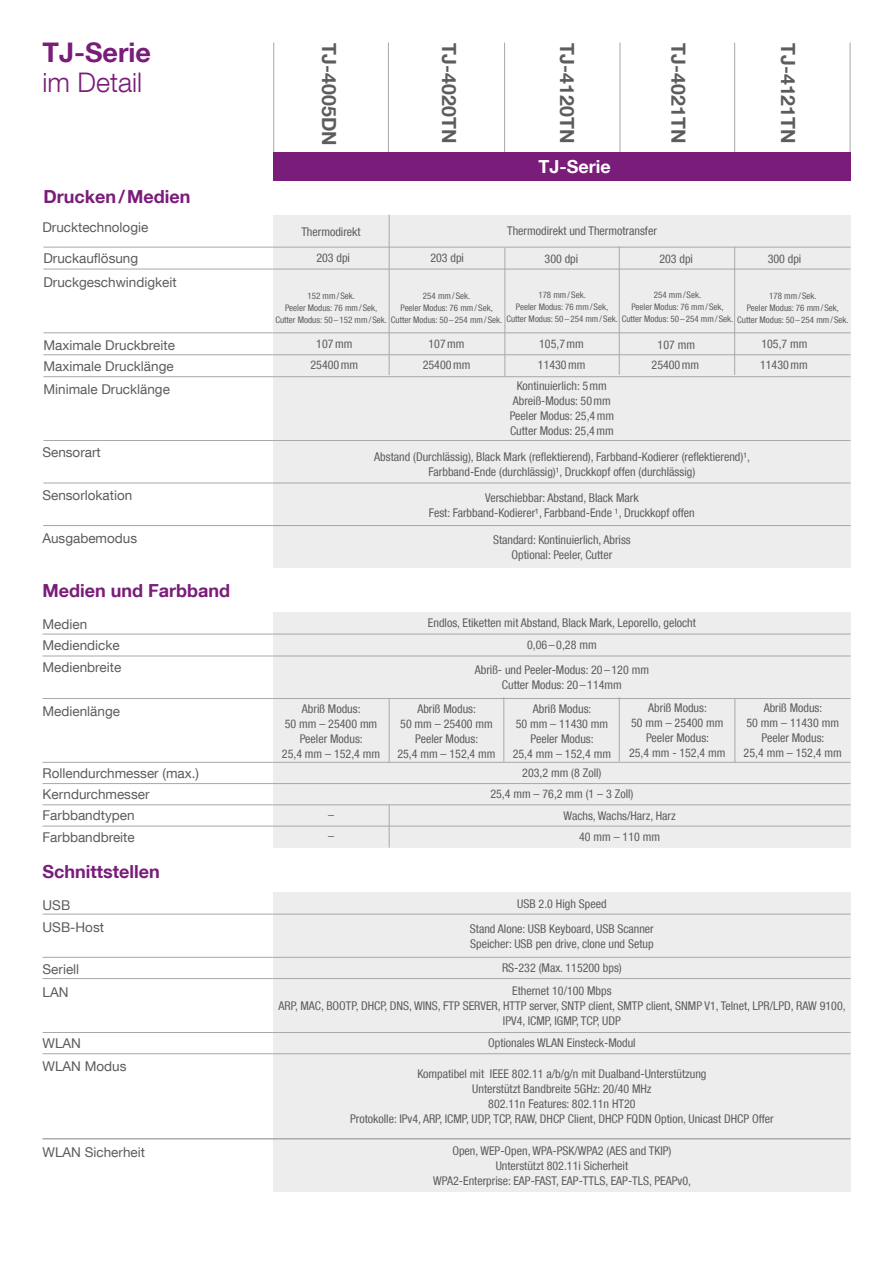
<style>
.page{position:relative;width:893px;height:1263px;background:#fff}
.page>*{position:absolute;margin:0;border:0;box-sizing:border-box;transform-origin:0 0}
.t1{font:700 27px "Helvetica Neue LT Com";color:#7a1c79}
.t2{font:300 27px "Helvetica Neue LT Com";color:#7a1c79}
.t3{font:700 19.5px "Helvetica Neue LT Com";color:#5c5c5b}
.t4{font:700 18px "Helvetica Neue LT Com";color:#7a1c79}
.t5{font:700 18px "Helvetica Neue LT Com";color:#fff}
.t6{font:13.5px/22px "Helvetica Neue LT Com";color:#5c5c5b;text-align:justify}
.t7{font:condensed 12px/15px "Helvetica Neue LT Com";color:#5c5c5b;text-align:center}
.t8{font:condensed 9px/12px "Helvetica Neue LT Com";color:#5c5c5b;text-align:center}
</style>
<div class="page">
<div style="left:273px;top:215px;width:577px;height:353px;background:#ededed"></div>
<div style="left:273px;top:612px;width:577px;height:236px;background:#ededed"></div>
<div style="left:273px;top:892px;width:577px;height:300px;background:#ededed"></div>
<hr style="left:43px;top:247px;width:807px;height:1px;background:#a8a8a7">
<hr style="left:850px;top:43px;width:1px;height:135px;background:#a8a8a7">
<hr style="left:734px;top:43px;width:1px;height:135px;background:#a8a8a7">
<hr style="left:620px;top:43px;width:1px;height:135px;background:#a8a8a7">
<hr style="left:734px;top:247px;width:1px;height:128px;background:#a8a8a7">
<hr style="left:734px;top:698px;width:1px;height:64px;background:#a8a8a7">
<hr style="left:504px;top:43px;width:1px;height:135px;background:#a8a8a7">
<hr style="left:619px;top:246px;width:1px;height:129px;background:#a8a8a7">
<hr style="left:619px;top:697px;width:1px;height:64px;background:#a8a8a7">
<hr style="left:388px;top:43px;width:1px;height:135px;background:#a8a8a7">
<hr style="left:504px;top:248px;width:1px;height:128px;background:#a8a8a7">
<hr style="left:389px;top:215px;width:1px;height:160px;background:#a8a8a7">
<hr style="left:503px;top:697px;width:1px;height:64px;background:#a8a8a7">
<hr style="left:273px;top:43px;width:1px;height:135px;background:#a8a8a7">
<div style="left:273px;top:152px;width:577px;height:29px;background:#7a1c79"></div>
<hr style="left:43px;top:656px;width:807px;height:1px;background:#a8a8a7">
<hr style="left:43px;top:634px;width:807px;height:1px;background:#a8a8a7">
<hr style="left:43px;top:957px;width:807px;height:1px;background:#a8a8a7">
<hr style="left:43px;top:978px;width:807px;height:1px;background:#a8a8a7">
<hr style="left:43px;top:1032px;width:807px;height:1px;background:#a8a8a7">
<hr style="left:43px;top:1053px;width:807px;height:1px;background:#a8a8a7">
<hr style="left:43px;top:1138px;width:807px;height:1px;background:#a8a8a7">
<hr style="left:43px;top:914px;width:807px;height:1px;background:#a8a8a7">
<hr style="left:43px;top:269px;width:807px;height:1px;background:#a8a8a7">
<hr style="left:43px;top:332px;width:807px;height:1px;background:#a8a8a7">
<hr style="left:43px;top:354px;width:807px;height:1px;background:#a8a8a7">
<hr style="left:43px;top:376px;width:807px;height:1px;background:#a8a8a7">
<hr style="left:43px;top:440px;width:807px;height:1px;background:#a8a8a7">
<hr style="left:43px;top:483px;width:807px;height:1px;background:#a8a8a7">
<hr style="left:43px;top:525px;width:807px;height:1px;background:#a8a8a7">
<hr style="left:43px;top:698px;width:807px;height:1px;background:#a8a8a7">
<hr style="left:43px;top:762px;width:807px;height:1px;background:#a8a8a7">
<hr style="left:43px;top:804px;width:807px;height:1px;background:#a8a8a7">
<hr style="left:43px;top:783px;width:807px;height:1px;background:#a8a8a7">
<hr style="left:43px;top:826px;width:807px;height:1px;background:#a8a8a7">
<hr style="left:389px;top:698px;width:1px;height:64px;background:#a8a8a7">
<hr style="left:389px;top:805px;width:1px;height:42px;background:#a8a8a7">
<h1 class="t1" style="left:43px;top:36px;width:110px">TJ-Serie</h1>
<h1 class="t2" style="left:43px;top:66px;width:101px">im Detail</h1>
<h2 class="t3" style="left:341px;top:43px;width:104px;rotate:90deg">TJ-4005DN</h2>
<h2 class="t3" style="left:461px;top:43px;width:102px;rotate:90deg">TJ-4020TN</h2>
<h2 class="t3" style="left:579px;top:43px;width:102px;rotate:90deg">TJ-4120TN</h2>
<h2 class="t3" style="left:691px;top:43px;width:102px;rotate:90deg">TJ-4021TN</h2>
<h2 class="t3" style="left:800px;top:43px;width:102px;rotate:90deg">TJ-4121TN</h2>
<h3 class="t5" style="left:538px;top:155px;width:74px">TJ-Serie</h3>
<h3 class="t4" style="left:43px;top:185px;width:149px">Drucken/Medien</h3>
<p class="t6" style="left:42px;top:215px;width:108px">Drucktechnologie</p>
<p class="t7" style="left:301px;top:224px;width:61px">Thermodirekt</p>
<p class="t7" style="left:507px;top:223px;width:151px">Thermodirekt und Thermotransfer</p>
<p class="t6" style="left:43px;top:247px;width:96px">Druckauflösung</p>
<p class="t7" style="left:316px;top:250px;width:35px">203 dpi</p>
<p class="t7" style="left:430px;top:250px;width:35px">203 dpi</p>
<p class="t7" style="left:545px;top:251px;width:35px">300 dpi</p>
<p class="t7" style="left:659px;top:251px;width:35px">203 dpi</p>
<p class="t7" style="left:768px;top:251px;width:35px">300 dpi</p>
<p class="t6" style="left:43px;top:271px;width:135px">Druckgeschwindigkeit</p>
<p class="t8" style="left:285px;top:289px;width:94px">152 mm/ Sek.<br>Peeler Modus: 76 mm/Sek,</p>
<p class="t8" style="left:516px;top:289px;width:94px">178 mm/ Sek.<br>Peeler Modus: 76 mm/Sek,</p>
<p class="t8" style="left:631px;top:289px;width:94px">254 mm/Sek.<br>Peeler Modus: 76 mm/ Sek,</p>
<p class="t8" style="left:747px;top:289px;width:94px">178 mm/ Sek.<br>Peeler Modus: 76 mm/ Sek,</p>
<p class="t8" style="left:423px;top:289px;width:49px">254 mm/Sek.</p>
<p class="t8" style="left:400px;top:301px;width:94px">Peeler Modus: 76 mm/Sek,</p>
<p class="t8" style="left:275px;top:313px;width:575px">Cutter Modus: 50 –152 mm/Sek. Cutter Modus: 50 –254 mm/Sek. Cutter Modus: 50 –254 mm/Sek. Cutter Modus: 50 –254 mm/Sek. Cutter Modus: 50 – 254 mm/ Sek.</p>
<p class="t6" style="left:43px;top:334px;width:133px">Maximale Druckbreite Maximale Drucklänge Minimale Drucklänge</p>
<p class="t7" style="left:316px;top:336px;width:38px">107mm</p>
<p class="t7" style="left:428px;top:336px;width:38px">107mm</p>
<p class="t7" style="left:310px;top:358px;width:49px">25400mm</p>
<p class="t7" style="left:423px;top:358px;width:49px">25400mm</p>
<p class="t7" style="left:539px;top:336px;width:46px">105,7mm</p>
<p class="t7" style="left:761px;top:336px;width:47px">105,7 mm</p>
<p class="t7" style="left:658px;top:337px;width:39px">107 mm</p>
<p class="t7" style="left:538px;top:357px;width:49px">11430mm</p>
<p class="t7" style="left:652px;top:358px;width:49px">25400mm</p>
<p class="t7" style="left:760px;top:358px;width:49px">11430mm</p>
<p class="t7" style="left:510px;top:378px;width:106px">Kontinuierlich: 5mm<br>Abreiß-Modus: 50mm<br>Peeler Modus: 25,4mm<br>Cutter Modus: 25,4mm</p>
<p class="t6" style="left:42px;top:441px;width:60px">Sensorart</p>
<p class="t6" style="left:42px;top:484px;width:92px">Sensorlokation</p>
<p class="t6" style="left:42px;top:527px;width:96px">Ausgabemodus</p>
<p class="t7" style="left:374px;top:449px;width:377px">Abstand (Durchlässig), Black Mark (reflektierend), Farbband-Kodierer (reflektierend)¹,<br>Farbband-Ende (durchlässig)¹, Druckkopf offen (durchlässig)</p>
<p class="t7" style="left:429px;top:490px;width:267px">Verschiebbar: Abstand, Black Mark<br>Fest: Farbband-Kodierer¹, Farbband-Ende ¹, Druckkopf offen</p>
<p class="t7" style="left:493px;top:532px;width:139px">Standard: Kontinuierlich, Abriss<br>Optional: Peeler, Cutter</p>
<h3 class="t4" style="left:43px;top:579px;width:189px">Medien und Farbband</h3>
<p class="t6" style="left:43px;top:613px;width:46px">Medien</p>
<p class="t7" style="left:428px;top:615px;width:270px">Endlos, Etiketten mit Abstand, Black Mark, Leporello, gelocht</p>
<p class="t6" style="left:43px;top:634px;width:79px">Mediendicke</p>
<p class="t7" style="left:527px;top:637px;width:71px">0,06 –0,28 mm</p>
<p class="t6" style="left:43px;top:656px;width:80px">Medienbreite</p>
<p class="t7" style="left:475px;top:662px;width:176px">Abriß- und Peeler-Modus: 20 –120 mm<br>Cutter Modus: 20 –114mm</p>
<p class="t6" style="left:43px;top:700px;width:79px">Medienlänge</p>
<p class="t7" style="left:397px;top:701px;width:100px">Abriß Modus:<br>50 mm – 25400 mm<br>Peeler Modus:<br>25,4 mm – 152,4 mm</p>
<p class="t7" style="left:513px;top:701px;width:100px">Abriß Modus:<br>50 mm – 11430 mm<br>Peeler Modus:<br>25,4 mm – 152,4 mm</p>
<p class="t7" style="left:629px;top:700px;width:98px">Abriß Modus:<br>50 mm – 25400 mm<br>Peeler Modus:<br>25,4 mm - 152,4 mm</p>
<p class="t7" style="left:744px;top:700px;width:100px">Abriß Modus:<br>50 mm – 11430 mm<br>Peeler Modus:<br>25,4 mm – 152,4 mm</p>
<p class="t7" style="left:282px;top:701px;width:100px">Abriß Modus:<br>50 mm – 25400 mm<br>Peeler Modus:<br>25,4 mm – 152,4 mm</p>
<p class="t6" style="left:43px;top:762px;width:158px">Rollendurchmesser (max.)</p>
<p class="t6" style="left:43px;top:803px;width:94px">Farbbandtypen</p>
<p class="t6" style="left:43px;top:783px;width:109px">Kerndurchmesser</p>
<p class="t6" style="left:43px;top:826px;width:94px">Farbbandbreite</p>
<p class="t7" style="left:328px;top:804px;width:7px;line-height:21.3px;text-align:left">– –</p>
<p class="t7" style="left:522px;top:765px;width:81px">203,2 mm (8 Zoll)</p>
<p class="t7" style="left:490px;top:786px;width:145px">25,4 mm – 76,2 mm (1 – 3 Zoll)</p>
<p class="t7" style="left:564px;top:804px;width:114px;line-height:21.1px">Wachs, Wachs/Harz, Harz<br>40 mm – 110 mm</p>
<h3 class="t4" style="left:43px;top:860px;width:119px">Schnittstellen</h3>
<p class="t6" style="left:43px;top:894px;width:29px">USB</p>
<p class="t7" style="left:517px;top:896px;width:91px">USB 2.0 High Speed</p>
<p class="t6" style="left:43px;top:915px;width:63px">USB-Host</p>
<p class="t6" style="left:43px;top:957px;width:38px;line-height:23.4px">Seriell<br>LAN</p>
<p class="t7" style="left:470px;top:921px;width:185px;text-align:left">Stand Alone: USB Keyboard, USB Scanner<br>Speicher: USB pen drive, clone und Setup</p>
<p class="t7" style="left:279px;top:983px;width:569px">Ethernet 10/100 Mbps<br>ARP, MAC, BOOTP, DHCP, DNS, WINS, FTP SERVER, HTTP server, SNTP client, SMTP client, SNMP V1, Telnet, LPR/LPD, RAW 9100,<br>IPV4, ICMP, IGMP, TCP, UDP</p>
<p class="t7" style="left:502px;top:960px;width:121px">RS-232 (Max. 115200 bps)</p>
<p class="t6" style="left:43px;top:1032px;width:40px">WLAN</p>
<p class="t7" style="left:488px;top:1035px;width:149px">Optionales WLAN Einsteck-Modul</p>
<p class="t6" style="left:43px;top:1055px;width:86px">WLAN Modus</p>
<p class="t7" style="left:350px;top:1066px;width:425px">Kompatibel mit IEEE 802.11 a/b/g/n mit Dualband-Unterstützung<br>Unterstützt Bandbreite 5GHz: 20/40 MHz<br>802.11n Features: 802.11n HT20<br>Protokolle: IPv4, ARP, ICMP, UDP, TCP, RAW, DHCP Client, DHCP FQDN Option, Unicast DHCP Offer</p>
<p class="t6" style="left:43px;top:1140px;width:104px">WLAN Sicherheit</p>
<p class="t7" style="left:433px;top:1143px;width:259px">Open, WEP-Open, WPA-PSK/WPA2 (AES and TKIP)<br>Unterstützt 802.11i Sicherheit<br>WPA2-Enterprise: EAP-FAST, EAP-TTLS, EAP-TLS, PEAPv0,</p>
</div>
